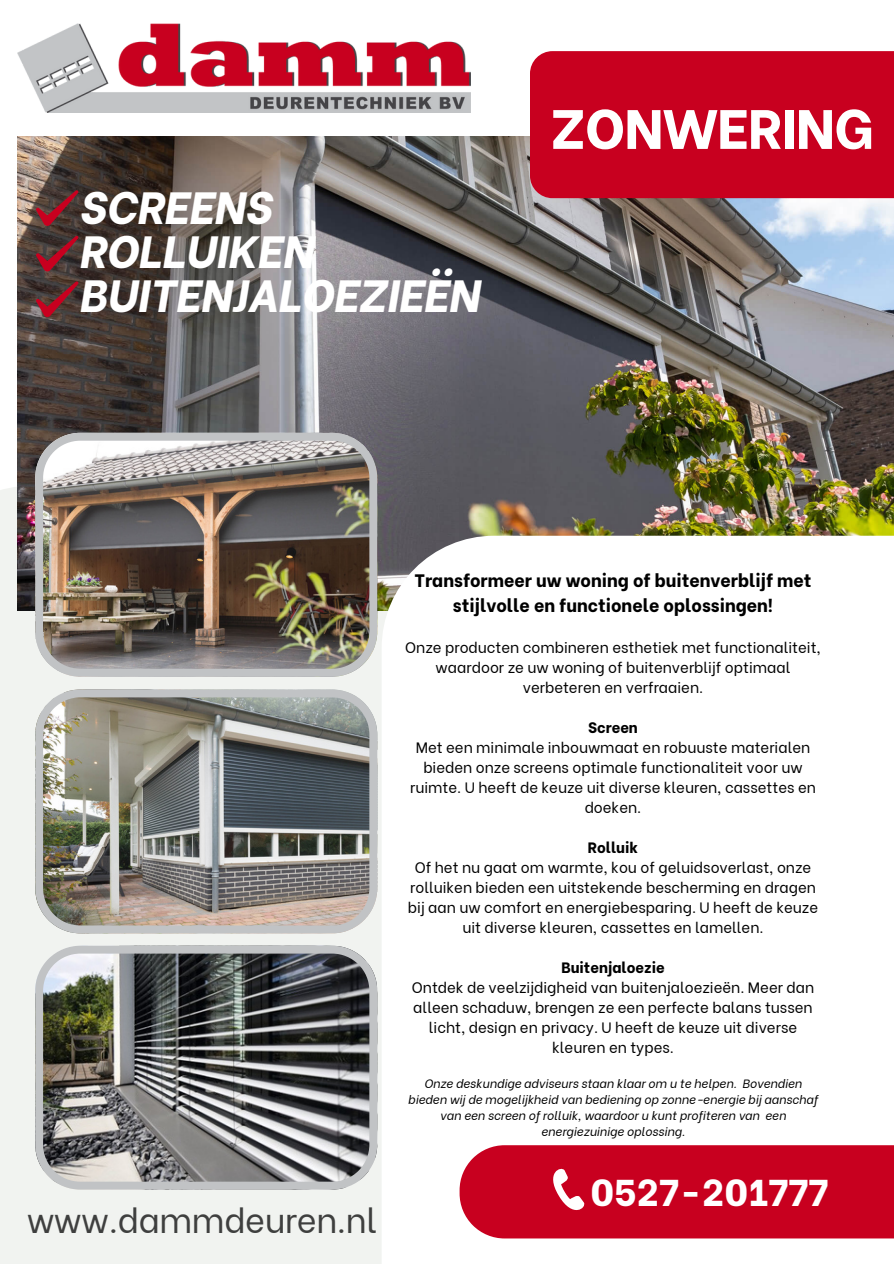
<style>
.page{position:relative;width:894px;height:1264px;background:#fff}
.page>*{position:absolute;margin:0;border:0;box-sizing:border-box;transform-origin:0 0}
.t1{font:800 55.35px "Be Vietnam";letter-spacing:-.01em;color:#fff}
.t2{font:italic 800 45px/43.8px "Be Vietnam";letter-spacing:-.01em;color:#fff}
.t3{font:800 37.2px "Be Vietnam";letter-spacing:.01em;color:#fff}
.t4{font:34.2px "Be Vietnam";letter-spacing:-.01em;color:#121212}
.t5{font:800 18px/25px "Be Vietnam";color:#000;text-align:center}
.t6{font:15px/20px "Be Vietnam";color:#000;text-align:center}
.t7{font:italic 12px/16px "Be Vietnam";color:#000;text-align:center}
.s1{font-weight:800}
</style>
<div class="page">
<div style="left:0;top:486px;width:381px;height:777px;background:#f1f3f0"></div>
<img style="left:18px;top:136px;width:875px;height:474px">
<div style="left:381px;top:535px;width:512px;height:728px;background:#fff"></div>
<div style="left:530px;top:51px;width:363px;height:147px;background:#c8001f"></div>
<img style="left:35px;top:433px;width:342px;height:243px">
<img style="left:35px;top:689px;width:342px;height:244px">
<div style="left:459px;top:1145px;width:434px;height:93px;background:#c8001f"></div>
<img style="left:18px;top:24px;width:452px;height:89px">
<img style="left:35px;top:945px;width:342px;height:244px">
<svg style="left:35px;top:190px;width:43px;height:36px;background:#6a3234"></svg>
<svg style="left:35px;top:236px;width:43px;height:36px;background:#612c30"></svg>
<svg style="left:35px;top:281px;width:43px;height:36px;background:#662f33"></svg>
<h6 class="t2" style="left:79px;top:181px;width:402px">SCREENS<br>ROLLUIKEN<br>BUITENJALOEZIEËN</h6>
<h5 class="t1" style="left:550px;top:83px;width:324px">ZONWERING</h5>
<h3 class="t4" style="left:26px;top:1192px;width:352px">www.dammdeuren.nl</h3>
<h1 class="t5" style="left:414px;top:566px;width:398px">Transformeer uw woning of buitenverblijf met stijlvolle en functionele oplossingen!</h1>
<p class="t6" style="left:405px;top:636px;width:417px">Onze producten combineren esthetiek met functionaliteit, waardoor ze uw woning of buitenverblijf optimaal verbeteren en verfraaien.</p>
<p class="t6" style="left:410px;top:716px;width:407px"><span class="s1">Screen<br></span>Met een minimale inbouwmaat en robuuste materialen bieden onze screens optimale functionaliteit voor uw ruimte. U heeft de keuze uit diverse kleuren, cassettes en doeken.</p>
<p class="t6" style="left:408px;top:836px;width:411px"><span class="s1">Rolluik<br></span>Of het nu gaat om warmte, kou of geluidsoverlast, onze rolluiken bieden een uitstekende bescherming en dragen bij aan uw comfort en energiebesparing. U heeft de keuze uit diverse kleuren, cassettes en lamellen.</p>
<h2 class="t6" style="left:412px;top:956px;width:404px"><span class="s1">Buitenjaloezie<br></span>Ontdek de veelzijdigheid van buitenjaloezieën. Meer dan alleen schaduw, brengen ze een perfecte balans tussen licht, design en privacy. U heeft de keuze uit diverse kleuren en types.</h2>
<h4 class="t7" style="left:408px;top:1074px;width:411px">Onze deskundige adviseurs staan klaar om u te helpen. Bovendien bieden wij de mogelijkheid van bediening op zonne-energie bij aanschaf van een screen of rolluik, waardoor u kunt profiteren van een energiezuinige oplossing.</h4>
<h6 class="t3" style="left:590px;top:1161px;width:239px">0527-201777</h6>
</div>
